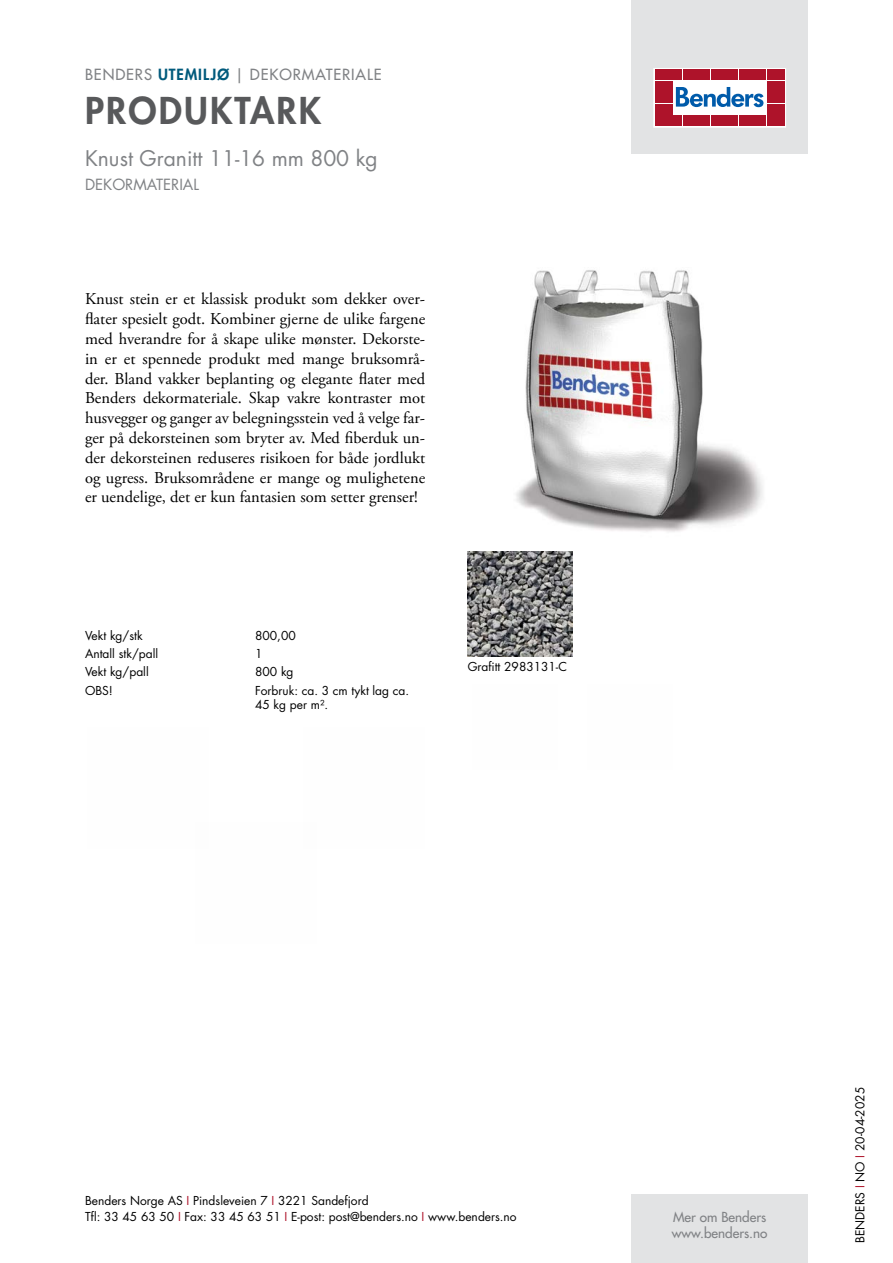
<style>
.page{position:relative;width:893px;height:1263px;background:#fff}
.page>*{position:absolute;margin:0;border:0;box-sizing:border-box;transform-origin:0 0}
.t1{font:800 36px "Futura Std";letter-spacing:.06em;color:#58595b}
.t2{font:21px "Futura Std";color:#808285}
.t3{font:16.5px/19.8px "Adobe Garamond Pro";color:#000;text-align:justify}
.t4{font:500 15px "Futura Std";letter-spacing:.06em;color:#808285}
.t5{font:15px "Futura Std";color:#808285}
.t6{font:500 13.5px/16.2px "Futura Std";color:#808285}
.t7{font:12px/16.5px "Futura Std";color:#000}
.s1{font-weight:800;color:#005a7c}
.s2{color:#ae132a}
</style>
<div class="page">
<div style="left:631px;top:0;width:177px;height:153px;background:#e2e3e4"></div>
<div style="left:631px;top:1195px;width:177px;height:68px;background:#e2e3e4"></div>
<svg style="left:656px;top:70px;width:128px;height:55px;fill:#fff"></svg>
<div style="left:654px;top:68px;width:132px;height:59px;border:1px solid #fff"></div>
<div style="left:655px;top:70px;width:8px;height:10px;background:#ae132a"></div>
<div style="left:664px;top:70px;width:8px;height:10px;background:#ae132a"></div>
<div style="left:655px;top:81px;width:8px;height:10px;background:#ae132a"></div>
<div style="left:664px;top:81px;width:8px;height:10px;background:#ae132a"></div>
<div style="left:655px;top:93px;width:8px;height:10px;background:#ae132a"></div>
<div style="left:664px;top:93px;width:8px;height:10px;background:#ae132a"></div>
<div style="left:655px;top:104px;width:8px;height:11px;background:#ae132a"></div>
<div style="left:664px;top:104px;width:8px;height:11px;background:#ae132a"></div>
<div style="left:655px;top:116px;width:8px;height:10px;background:#ae132a"></div>
<div style="left:664px;top:116px;width:8px;height:10px;background:#ae132a"></div>
<div style="left:674px;top:70px;width:8px;height:10px;background:#ae132a"></div>
<div style="left:683px;top:70px;width:8px;height:10px;background:#ae132a"></div>
<div style="left:692px;top:70px;width:8px;height:10px;background:#ae132a"></div>
<div style="left:702px;top:70px;width:8px;height:10px;background:#ae132a"></div>
<div style="left:711px;top:70px;width:8px;height:10px;background:#ae132a"></div>
<div style="left:720px;top:70px;width:8px;height:10px;background:#ae132a"></div>
<div style="left:730px;top:70px;width:8px;height:10px;background:#ae132a"></div>
<div style="left:739px;top:70px;width:8px;height:10px;background:#ae132a"></div>
<div style="left:748px;top:70px;width:8px;height:10px;background:#ae132a"></div>
<div style="left:758px;top:70px;width:8px;height:10px;background:#ae132a"></div>
<div style="left:674px;top:116px;width:8px;height:10px;background:#ae132a"></div>
<div style="left:683px;top:116px;width:8px;height:10px;background:#ae132a"></div>
<div style="left:692px;top:116px;width:8px;height:10px;background:#ae132a"></div>
<div style="left:702px;top:116px;width:8px;height:10px;background:#ae132a"></div>
<div style="left:711px;top:116px;width:8px;height:10px;background:#ae132a"></div>
<div style="left:720px;top:116px;width:8px;height:10px;background:#ae132a"></div>
<div style="left:730px;top:116px;width:8px;height:10px;background:#ae132a"></div>
<div style="left:739px;top:116px;width:8px;height:10px;background:#ae132a"></div>
<div style="left:748px;top:116px;width:8px;height:10px;background:#ae132a"></div>
<div style="left:758px;top:116px;width:8px;height:10px;background:#ae132a"></div>
<div style="left:767px;top:70px;width:8px;height:10px;background:#ae132a"></div>
<div style="left:776px;top:70px;width:8px;height:10px;background:#ae132a"></div>
<div style="left:767px;top:81px;width:8px;height:10px;background:#ae132a"></div>
<div style="left:776px;top:81px;width:8px;height:10px;background:#ae132a"></div>
<div style="left:767px;top:93px;width:8px;height:10px;background:#ae132a"></div>
<div style="left:776px;top:93px;width:8px;height:10px;background:#ae132a"></div>
<div style="left:767px;top:104px;width:8px;height:11px;background:#ae132a"></div>
<div style="left:776px;top:104px;width:8px;height:11px;background:#ae132a"></div>
<div style="left:767px;top:116px;width:8px;height:10px;background:#ae132a"></div>
<div style="left:776px;top:116px;width:8px;height:10px;background:#ae132a"></div>
<svg style="left:676px;top:87px;width:87px;height:20px"></svg>
<img style="left:516px;top:270px;width:247px;height:262px">
<img style="left:468px;top:552px;width:105px;height:105px">
<p class="t4" style="left:85px;top:65px;width:298px">BENDERS <span class="s1">UTEMILJØ</span> | DEKORMATERIALE</p>
<h1 class="t1" style="left:85px;top:87px;width:238px">PRODUKTARK</h1>
<p class="t2" style="left:85px;top:144px;width:294px">Knust Granitt 11-16 mm 800 kg</p>
<p class="t5" style="left:85px;top:175px;width:116px">DEKORMATERIAL</p>
<p class="t3" style="left:85px;top:290px;width:342px">Knust stein er et klassisk produkt som dekker over&shy;flater spesielt godt. Kombiner gjerne de ulike fargene med hverandre for å skape ulike mønster. Dekorste&shy;in er et spennede produkt med mange bruksområ&shy;der. Bland vakker beplanting og elegante flater med Benders dekormateriale. Skap vakre kontraster mot husvegger og ganger av belegningsstein ved å velge far&shy;ger på dekorsteinen som bryter av. Med fiberduk un&shy;der dekorsteinen reduseres risikoen for både jordlukt og ugress. Bruksområdene er mange og mulighetene er uendelige, det er kun fantasien som setter grenser!</p>
<p class="t7" style="left:85px;top:627px;width:59px">Vekt kg/stk</p>
<p class="t7" style="left:255px;top:627px;width:42px">800,00</p>
<p class="t7" style="left:85px;top:645px;width:75px">Antall stk/pall</p>
<p class="t7" style="left:255px;top:645px;width:9px">1</p>
<p class="t7" style="left:85px;top:664px;width:65px">Vekt kg/pall</p>
<p class="t7" style="left:255px;top:664px;width:40px">800 kg</p>
<p class="t7" style="left:85px;top:682px;width:29px">OBS!</p>
<p class="t7" style="left:255px;top:683px;width:156px;line-height:14.4px">Forbruk: ca. 3 cm tykt lag ca.<br>45 kg per m².</p>
<p class="t7" style="left:468px;top:659px;width:101px">Grafitt 2983131-C</p>
<p class="t7" style="left:85px;top:1192px;width:433px">Benders Norge AS <span class="s2">I</span> Pindsleveien 7 <span class="s2">I</span> 3221 Sandefjord<br>Tfl: 33 45 63 50 <span class="s2">I</span> Fax: 33 45 63 51 <span class="s2">I</span> E-post: post@benders.no <span class="s2">I</span> www.benders.no</p>
<p class="t6" style="left:672px;top:1209px;width:97px">Mer om Benders www.benders.no</p>
<p class="t7" style="left:852px;top:1243px;width:157px;rotate:-90deg">BENDERS <span class="s2">I</span> NO <span class="s2">I</span> 20-04-2025</p>
</div>
